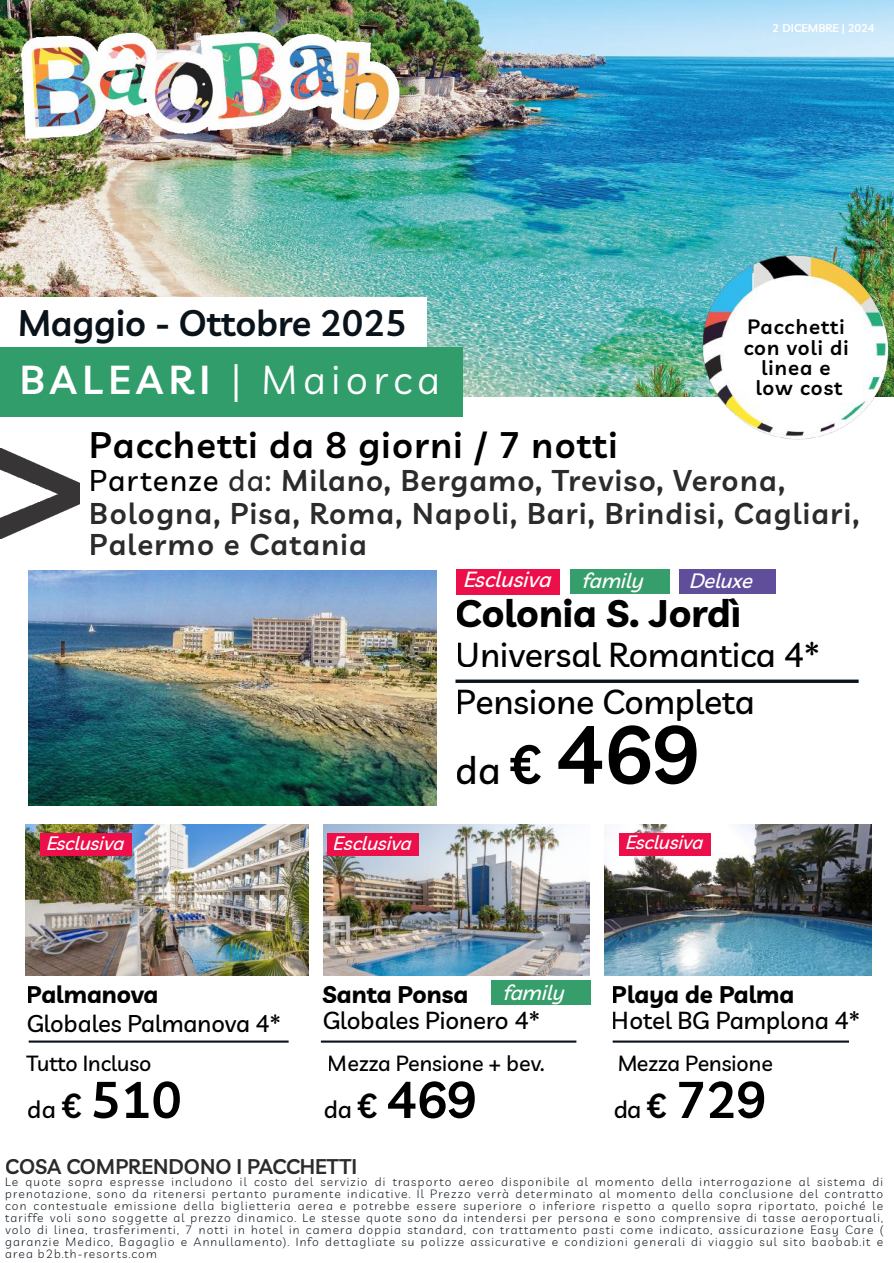
<style>
.page{position:relative;width:894px;height:1263px;background:#fff}
.page>*{position:absolute;margin:0;border:0;box-sizing:border-box;transform-origin:0 0}
.t1{font:600 81px "Livvic";color:#000}
.t2{font:600 50.85px "Livvic";color:#000}
.t3{font:39.45px "Livvic";letter-spacing:.145em;color:#fff}
.t4{font:700 38.25px "Livvic";color:#000}
.t5{font:600 36px "Livvic";letter-spacing:.04em;color:#000}
.t6{font:600 36px "Livvic";color:#0a131a}
.t7{font:500 33.75px/47.2px "Livvic";color:#000}
.t8{font:600 29.25px/32.1px "Livvic";letter-spacing:.045em;color:#2b2b2b}
.t9{font:500 24px "Livvic";color:#000}
.t10{font:700 24px "Livvic";color:#000}
.t11{font:500 23.7px "Livvic";color:#000}
.t12{font:500 21.45px "Livvic";color:#000}
.t13{font:italic 500 21.3px "Livvic";color:#fff}
.t14{font:600 20.7px "Livvic";color:#2b2b2b}
.t15{font:italic 500 20.7px "Livvic";color:#fff}
.t16{font:italic 500 20.4px "Livvic";color:#fff}
.t17{font:600 20.25px/20.2px "Livvic";letter-spacing:.055em;color:#000;text-align:center}
.t18{font:italic 500 18.9px "Livvic";color:#fff}
.t19{font:300 12px/12px "Livvic";letter-spacing:.1em;color:#0a131a;text-align:justify}
.t20{font:600 11.25px "Livvic";color:#fff}
.s1{font-weight:600}
.s2{font-weight:500;color:#000}
.s3{font-weight:500}
.s4{font-size:20.7px}
.s5{font-weight:500;font-size:38.25px}
.s6{font-size:54px}
.s7{font-weight:500;font-size:24px}
.s8{font-size:33.9px}
</style>
<div class="page">
<img style="left:26px;top:824px;width:283px;height:151px">
<img style="left:0;top:448px;width:80px;height:90px">
<img style="left:605px;top:824px;width:266px;height:151px">
<hr style="left:30px;top:1040px;width:258px;height:3px;background:#0a131a">
<hr style="left:457px;top:680px;width:400px;height:3px;background:#0a131a">
<img style="left:28px;top:571px;width:409px;height:234px">
<hr style="left:614px;top:1040px;width:234px;height:3px;background:#0a131a">
<img style="left:323px;top:824px;width:267px;height:151px">
<hr style="left:322px;top:1040px;width:253px;height:3px;background:#0a131a">
<div style="left:40px;top:833px;width:91px;height:23px;background:#ed0f49"></div>
<div style="left:328px;top:833px;width:91px;height:23px;background:#ed0f49"></div>
<img style="left:0;top:0;width:894px;height:396px">
<img style="left:21px;top:32px;width:379px;height:106px">
<img style="left:667px;top:218px;width:227px;height:222px">
<div style="left:0;top:297px;width:427px;height:51px;background:#fff"></div>
<div style="left:0;top:347px;width:463px;height:70px;background:#309d6a"></div>
<div style="left:570px;top:569px;width:99px;height:24px;background:#369e6a"></div>
<div style="left:457px;top:569px;width:103px;height:26px;background:#ed0f49"></div>
<div style="left:491px;top:980px;width:99px;height:25px;background:#369e6a"></div>
<div style="left:619px;top:833px;width:92px;height:22px;background:#ed0f49"></div>
<div style="left:679px;top:569px;width:97px;height:24px;background:#614e9b"></div>
<p class="t20" style="left:773px;top:21px;width:103px">2 DICEMBRE | 2024</p>
<h3 class="t6" style="left:17px;top:300px;width:391px">Maggio - Ottobre 2025</h3>
<h3 class="t3" style="left:19px;top:355px;width:422px"><span class="s1">BALEARI</span> | Maiorca</h3>
<h3 class="t5" style="left:90px;top:423px;width:529px">Pacchetti da 8 giorni / 7 notti</h3>
<h3 class="t8" style="left:90px;top:464px;width:771px"><span class="s2">Partenze</span> <span class="s3">da:</span> Milano, Bergamo, Treviso, Verona,<br>Bologna, Pisa, Roma, Napoli, Bari, Brindisi, Cagliari,<br>Palermo e Catania</h3>
<h3 class="t13" style="left:462px;top:567px;width:188px">Esclusiva <span class="s4">family</span></h3>
<h3 class="t17" style="left:743px;top:317px;width:107px">Pacchetti con voli di linea e low cost</h3>
<h3 class="t16" style="left:688px;top:568px;width:71px">Deluxe</h3>
<h3 class="t18" style="left:45px;top:831px;width:85px">Esclusiva</h3>
<h3 class="t18" style="left:333px;top:831px;width:85px">Esclusiva</h3>
<h3 class="t4" style="left:456px;top:590px;width:287px">Colonia S. Jordì</h3>
<h3 class="t7" style="left:456px;top:630px;width:365px">Universal Romantica 4*<br>Pensione Completa</h3>
<h1 class="t1" style="left:456px;top:704px;width:247px"><span class="s5">da</span> <span class="s6">€</span> 469</h1>
<h3 class="t18" style="left:624px;top:831px;width:85px">Esclusiva</h3>
<h3 class="t10" style="left:27px;top:979px;width:133px">Palmanova</h3>
<h3 class="t11" style="left:26px;top:1009px;width:256px">Globales Palmanova 4*</h3>
<h3 class="t12" style="left:26px;top:1050px;width:127px">Tutto Incluso</h3>
<h2 class="t2" style="left:28px;top:1068px;width:156px"><span class="s7">da</span> <span class="s8">€</span> 510</h2>
<h3 class="t15" style="left:503px;top:980px;width:68px">family</h3>
<h3 class="t10" style="left:322px;top:979px;width:147px">Santa Ponsa</h3>
<h3 class="t9" style="left:322px;top:1006px;width:219px">Globales Pionero 4*</h3>
<h3 class="t12" style="left:328px;top:1050px;width:218px">Mezza Pensione + bev.</h3>
<h2 class="t2" style="left:324px;top:1068px;width:156px"><span class="s7">da</span> <span class="s8">€</span> 469</h2>
<h3 class="t14" style="left:6px;top:1154px;width:353px">COSA COMPRENDONO I PACCHETTI</h3>
<h3 class="t10" style="left:612px;top:979px;width:184px">Playa de Palma</h3>
<h3 class="t9" style="left:612px;top:1006px;width:250px">Hotel BG Pamplona 4*</h3>
<h3 class="t12" style="left:617px;top:1050px;width:157px">Mezza Pensione</h3>
<h2 class="t2" style="left:613px;top:1068px;width:156px"><span class="s7">da</span> <span class="s8">€</span> 729</h2>
<p class="t19" style="left:5px;top:1176px;width:879px">Le quote sopra espresse includono il costo del servizio di trasporto aereo disponibile al momento della interrogazione al sistema di prenotazione, sono da ritenersi pertanto puramente indicative. Il Prezzo verrà determinato al momento della conclusione del contratto con contestuale emissione della biglietteria aerea e potrebbe essere superiore o inferiore rispetto a quello sopra riportato, poiché le tariffe voli sono soggette al prezzo dinamico. Le stesse quote sono da intendersi per persona e sono comprensive di tasse aeroportuali, volo di linea, trasferimenti, 7 notti in hotel in camera doppia standard, con trattamento pasti come indicato, assicurazione Easy Care ( garanzie Medico, Bagaglio e Annullamento). Info dettagliate su polizze assicurative e condizioni generali di viaggio sul sito baobab.it e area b2b.th-resorts.com</p>
</div>
